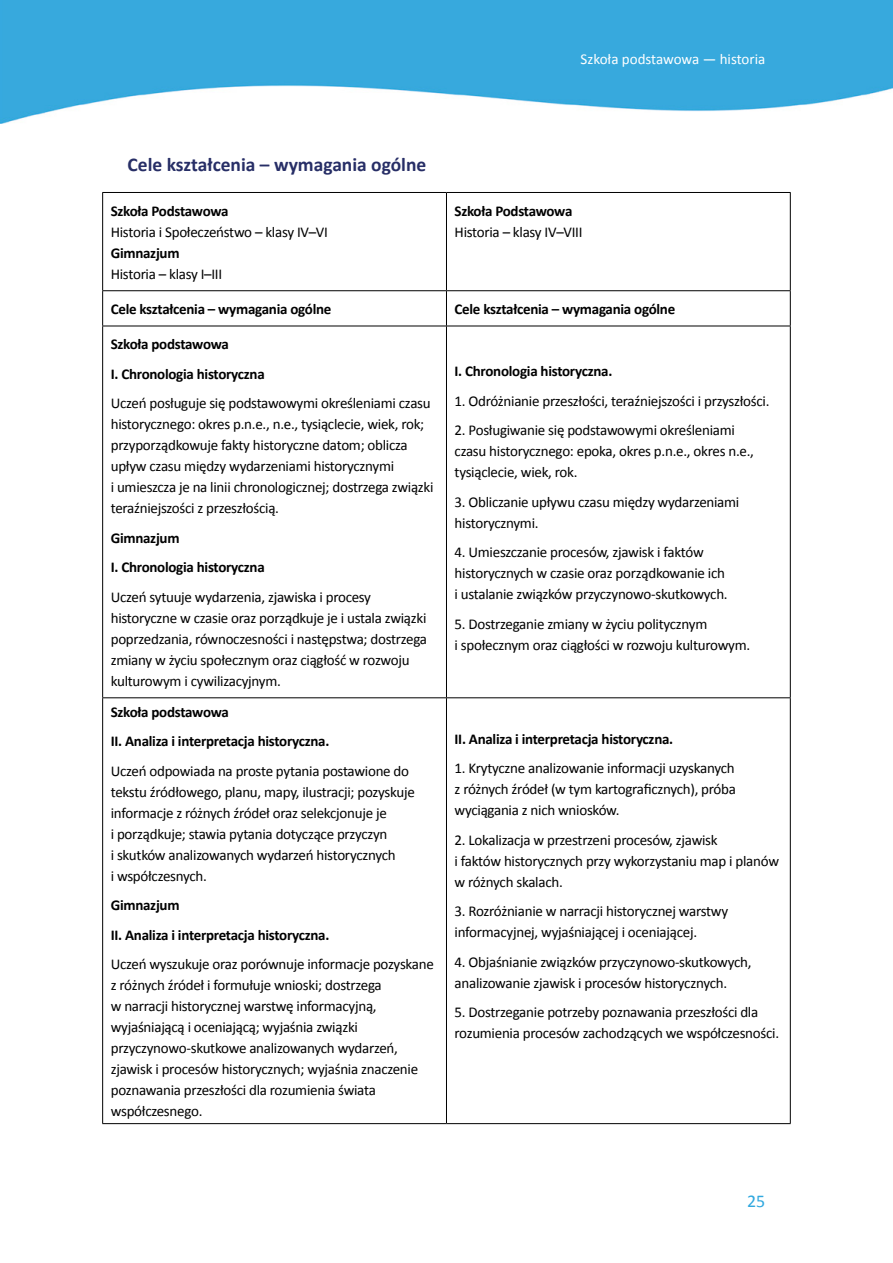
<style>
.page{position:relative;width:893px;height:1263px;background:#fff}
.page>*{position:absolute;margin:0;border:0;box-sizing:border-box;transform-origin:0 0}
.Srodtytul_numeracja{font:700 19.5px "Calibri";color:#272e66}
.t1{font:18px "Calibri";color:#30a8df}
.t2{font:15px/21px "Calibri";letter-spacing:-.02em;color:#000}
.t3{font:700 15px "Calibri";letter-spacing:-.02em;color:#000}
.t4{font:15px "Calibri";color:#fff}
</style>
<div class="page">
<img style="left:0;top:0;width:893px;height:123px">
<hr style="left:102px;top:192px;width:344px;height:1px;background:#000">
<hr style="left:446px;top:192px;width:345px;height:1px;background:#000">
<hr style="left:102px;top:290px;width:344px;height:1px;background:#000">
<hr style="left:446px;top:290px;width:345px;height:1px;background:#000">
<hr style="left:102px;top:326px;width:344px;height:1px;background:#000">
<hr style="left:446px;top:326px;width:345px;height:1px;background:#000">
<hr style="left:102px;top:697px;width:344px;height:1px;background:#000">
<hr style="left:446px;top:697px;width:345px;height:1px;background:#000">
<hr style="left:102px;top:1123px;width:344px;height:1px;background:#000">
<hr style="left:446px;top:1123px;width:345px;height:1px;background:#000">
<hr style="left:102px;top:193px;width:1px;height:97px;background:#000">
<hr style="left:102px;top:291px;width:1px;height:35px;background:#000">
<hr style="left:102px;top:326px;width:1px;height:371px;background:#000">
<hr style="left:102px;top:698px;width:1px;height:425px;background:#000">
<hr style="left:446px;top:193px;width:1px;height:97px;background:#000">
<hr style="left:790px;top:193px;width:1px;height:97px;background:#000">
<hr style="left:446px;top:291px;width:1px;height:35px;background:#000">
<hr style="left:790px;top:291px;width:1px;height:35px;background:#000">
<hr style="left:446px;top:326px;width:1px;height:371px;background:#000">
<hr style="left:790px;top:326px;width:1px;height:371px;background:#000">
<hr style="left:446px;top:698px;width:1px;height:425px;background:#000">
<hr style="left:790px;top:698px;width:1px;height:425px;background:#000">
<p class="t4" style="left:581px;top:50px;width:186px">Szkoła podstawowa — historia</p>
<p class="Srodtytul_numeracja" style="left:128px;top:152px;width:300px">Cele kształcenia – wymagania ogólne</p>
<p class="t3" style="left:111px;top:201px;width:119px">Szkoła Podstawowa</p>
<p class="t2" style="left:111px;top:221px;width:219px">Historia i Społeczeństwo – klasy IV–VI</p>
<p class="t3" style="left:111px;top:243px;width:70px">Gimnazjum</p>
<p class="t2" style="left:111px;top:263px;width:113px">Historia – klasy I–III</p>
<p class="t3" style="left:455px;top:201px;width:119px">Szkoła Podstawowa</p>
<p class="t2" style="left:455px;top:221px;width:129px">Historia – klasy IV–VIII</p>
<p class="t3" style="left:111px;top:299px;width:222px">Cele kształcenia – wymagania ogólne</p>
<p class="t3" style="left:455px;top:299px;width:222px">Cele kształcenia – wymagania ogólne</p>
<p class="t3" style="left:111px;top:335px;width:120px">Szkoła podstawowa</p>
<p class="t3" style="left:111px;top:364px;width:156px">I. Chronologia historyczna</p>
<p class="t2" style="left:111px;top:393px;width:324px">Uczeń posługuje się podstawowymi określeniami czasu historycznego: okres p.n.e., n.e., tysiąclecie, wiek, rok; przyporządkowuje fakty historyczne datom; oblicza upływ czasu między wydarzeniami historycznymi<br>i umieszcza je na linii chronologicznej; dostrzega związki teraźniejszości z przeszłością.</p>
<p class="t3" style="left:111px;top:528px;width:70px">Gimnazjum</p>
<p class="t3" style="left:111px;top:558px;width:156px">I. Chronologia historyczna</p>
<p class="t2" style="left:111px;top:586px;width:318px">Uczeń sytuuje wydarzenia, zjawiska i procesy historyczne w czasie oraz porządkuje je i ustala związki poprzedzania, równoczesności i następstwa; dostrzega zmiany w życiu społecznym oraz ciągłość w rozwoju kulturowym i cywilizacyjnym.</p>
<p class="t3" style="left:455px;top:362px;width:159px">I. Chronologia historyczna.</p>
<p class="t2" style="left:455px;top:390px;width:314px">1. Odróżnianie przeszłości, teraźniejszości i przyszłości.</p>
<p class="t2" style="left:455px;top:420px;width:301px">2. Posługiwanie się podstawowymi określeniami czasu historycznego: epoka, okres p.n.e., okres n.e., tysiąclecie, wiek, rok.</p>
<p class="t2" style="left:455px;top:491px;width:286px">3. Obliczanie upływu czasu między wydarzeniami historycznymi.</p>
<p class="t2" style="left:455px;top:542px;width:272px">4. Umieszczanie procesów, zjawisk i faktów historycznych w czasie oraz porządkowanie ich i ustalanie związków przyczynowo-skutkowych.</p>
<p class="t2" style="left:455px;top:613px;width:295px">5. Dostrzeganie zmiany w życiu politycznym<br>i społecznym oraz ciągłości w rozwoju kulturowym.</p>
<p class="t3" style="left:111px;top:702px;width:120px">Szkoła podstawowa</p>
<p class="t3" style="left:111px;top:731px;width:220px">II. Analiza i interpretacja historyczna.</p>
<p class="t2" style="left:111px;top:760px;width:306px">Uczeń odpowiada na proste pytania postawione do tekstu źródłowego, planu, mapy, ilustracji; pozyskuje informacje z różnych źródeł oraz selekcjonuje je<br>i porządkuje; stawia pytania dotyczące przyczyn<br>i skutków analizowanych wydarzeń historycznych<br>i współczesnych.</p>
<p class="t3" style="left:111px;top:895px;width:70px">Gimnazjum</p>
<p class="t3" style="left:111px;top:925px;width:220px">II. Analiza i interpretacja historyczna.</p>
<p class="t2" style="left:111px;top:954px;width:325px">Uczeń wyszukuje oraz porównuje informacje pozyskane z różnych źródeł i formułuje wnioski; dostrzega<br>w narracji historycznej warstwę informacyjną, wyjaśniającą i oceniającą; wyjaśnia związki przyczynowo-skutkowe analizowanych wydarzeń, zjawisk i procesów historycznych; wyjaśnia znaczenie poznawania przeszłości dla rozumienia świata współczesnego.</p>
<p class="t3" style="left:455px;top:729px;width:220px">II. Analiza i interpretacja historyczna.</p>
<p class="t2" style="left:455px;top:758px;width:283px;text-align:justify">1. Krytyczne analizowanie informacji uzyskanych z różnych źródeł (w tym kartograficznych), próba wyciągania z nich wniosków.</p>
<p class="t2" style="left:455px;top:829px;width:326px">2. Lokalizacja w przestrzeni procesów, zjawisk<br>i faktów historycznych przy wykorzystaniu map i planów w różnych skalach.</p>
<p class="t2" style="left:455px;top:901px;width:275px">3. Rozróżnianie w narracji historycznej warstwy informacyjnej, wyjaśniającej i oceniającej.</p>
<p class="t2" style="left:455px;top:951px;width:298px">4. Objaśnianie związków przyczynowo-skutkowych, analizowanie zjawisk i procesów historycznych.</p>
<p class="t2" style="left:455px;top:1002px;width:324px">5. Dostrzeganie potrzeby poznawania przeszłości dla rozumienia procesów zachodzących we współczesności.</p>
<p class="t1" style="left:747px;top:1190px;width:20px">25</p>
</div>
